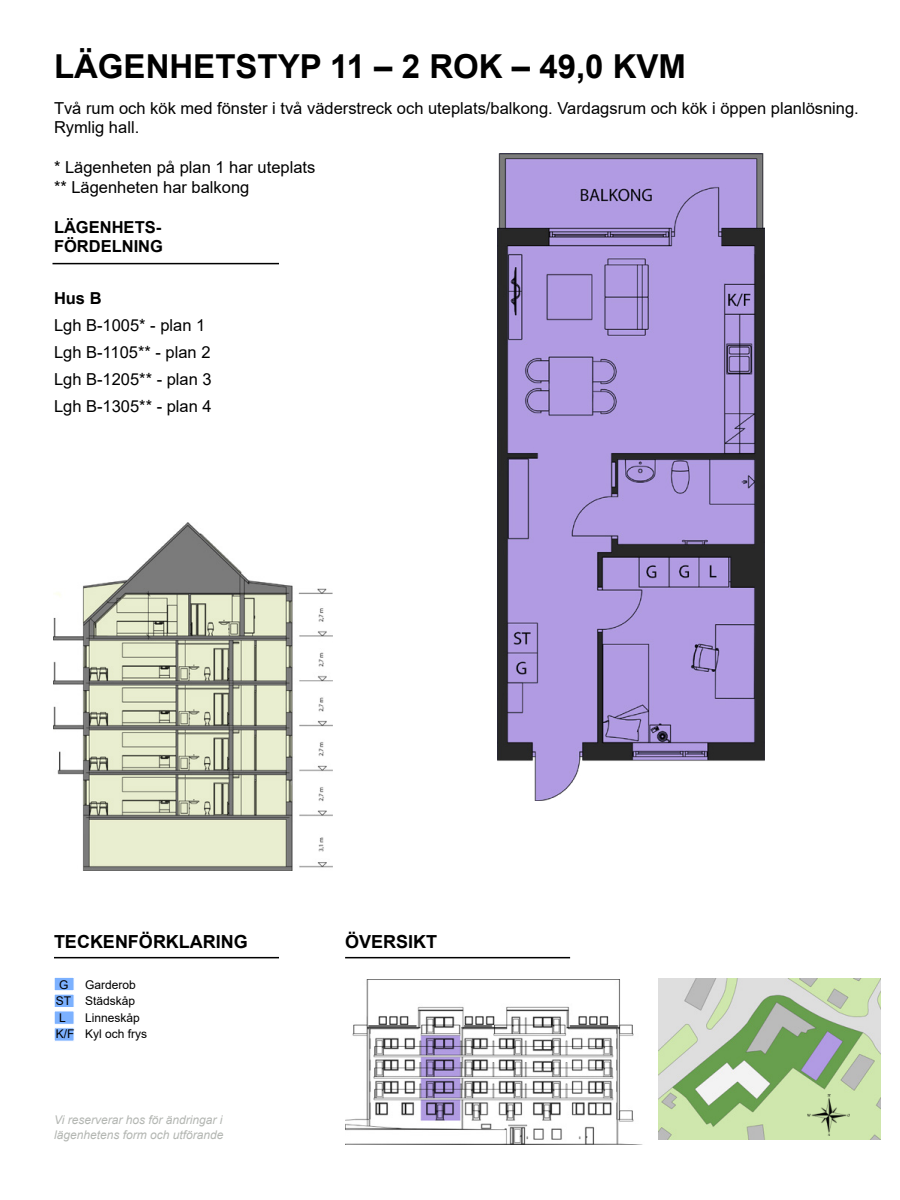
<style>
.page{position:relative;width:900px;height:1200px;background:#fff}
.page>*{position:absolute;margin:0;border:0;box-sizing:border-box;transform-origin:0 0}
.t1{font:700 33px "Arial";color:#000}
.t2{font:700 18px "Arial";color:#000}
.t3{font:16.5px/27px "Arial";color:#000}
.t4{font:700 16.5px/19.8px "Arial";color:#000}
.t5{font:italic 12px/14.4px "Arial";color:#b3b6b2}
.t6{font:12px/16.5px "Arial";color:#000}
</style>
<div class="page">
<img style="left:498px;top:153px;width:267px;height:648px">
<img style="left:345px;top:980px;width:298px;height:165px">
<hr style="left:54px;top:957px;width:225px;height:1px;background:#000">
<hr style="left:52px;top:263px;width:227px;height:1px;background:#000">
<hr style="left:345px;top:957px;width:225px;height:1px;background:#000">
<div style="left:54px;top:977px;width:20px;height:14px;background:#7cb1ff;border:1px solid #fff"></div>
<div style="left:54px;top:994px;width:20px;height:14px;background:#7cb1ff;border:1px solid #fff"></div>
<div style="left:54px;top:1011px;width:20px;height:14px;background:#7cb1ff;border:1px solid #fff"></div>
<div style="left:54px;top:1028px;width:20px;height:13px;background:#7cb1ff"></div>
<img style="left:54px;top:522px;width:278px;height:349px">
<img style="left:658px;top:978px;width:223px;height:162px">
<img style="left:808px;top:1094px;width:41px;height:41px">
<h1 class="t1" style="left:54px;top:43px;width:634px">LÄGENHETSTYP 11 – 2 ROK – 49,0 KVM</h1>
<p class="t3" style="left:54px;top:98px;width:806px;line-height:19.8px">Två rum och kök med fönster i två väderstreck och uteplats/balkong. Vardagsrum och kök i öppen planlösning.<br>Rymlig hall.</p>
<p class="t3" style="left:54px;top:157px;width:263px;line-height:19.8px">* Lägenheten på plan 1 har uteplats ** Lägenheten har balkong</p>
<p class="t4" style="left:54px;top:217px;width:111px">LÄGENHETS-<br>FÖRDELNING</p>
<p class="t4" style="left:54px;top:288px;width:49px">Hus B</p>
<p class="t3" style="left:54px;top:311px;width:159px">Lgh B-1005* - plan 1<br>Lgh B-1105** - plan 2<br>Lgh B-1205** - plan 3<br>Lgh B-1305** - plan 4</p>
<p class="t2" style="left:54px;top:929px;width:195px">TECKENFÖRKLARING</p>
<p class="t2" style="left:345px;top:929px;width:94px">ÖVERSIKT</p>
<p class="t6" style="left:56px;top:976px;width:20px">G<br>ST<br>L<br>K/F</p>
<p class="t6" style="left:85px;top:976px;width:64px">Garderob<br>Städskåp<br>Linneskåp<br>Kyl och frys</p>
<p class="t5" style="left:54px;top:1113px;width:171px">Vi reserverar hos för ändringar i lägenhetens form och utförande</p>
</div>
